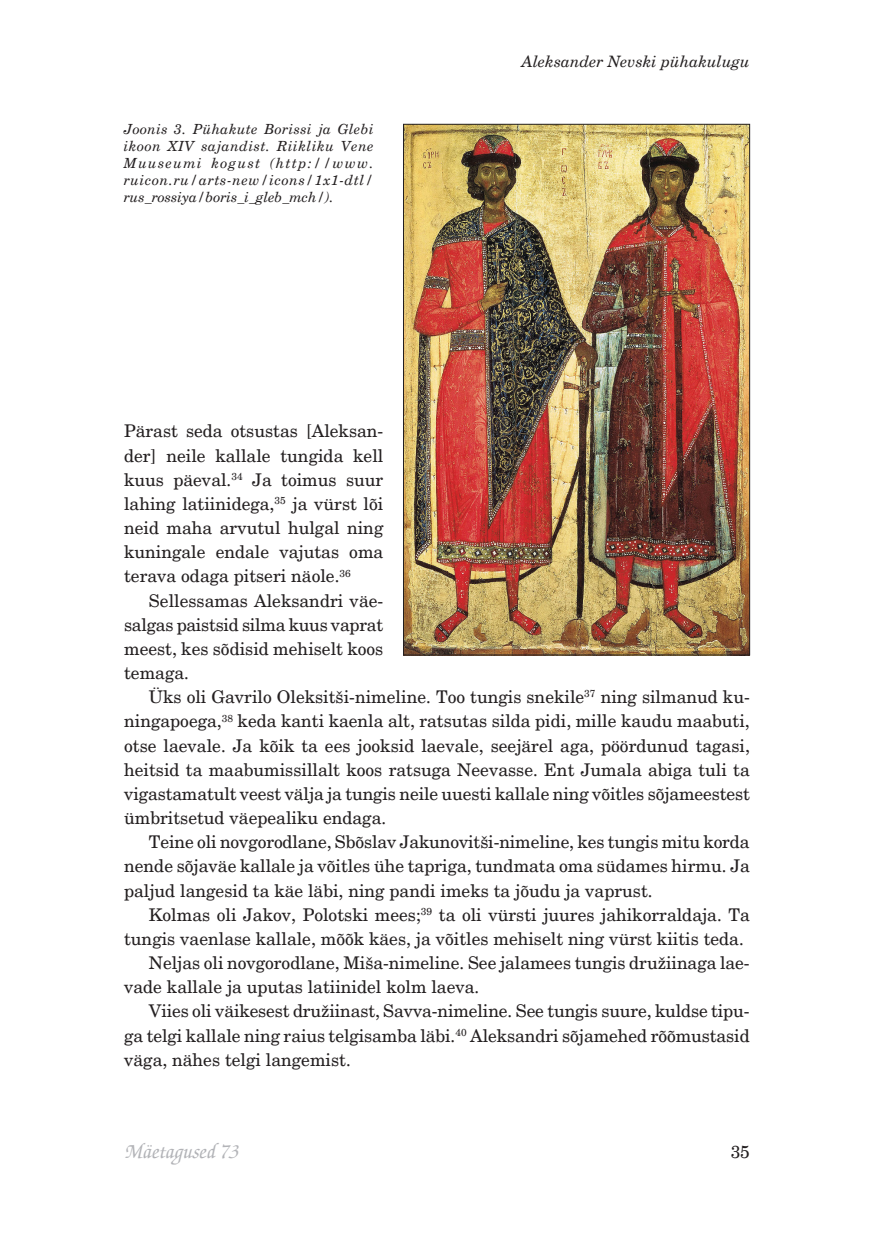
<style>
.page{position:relative;width:874px;height:1241px;background:#fff}
.page>*{position:absolute;margin:0;border:0;box-sizing:border-box;transform-origin:0 0}
.t1{font:italic 500 21px "Zapf Chancery";color:#b2b3b7}
.t2{font:17.5px/24.2px "New Century Schlbk";color:#231f20;text-align:justify}
.t3{font:italic 15.75px "New Century Schlbk";color:#231f20}
.t4{font:italic 14px/16.8px "New Century Schlbk";letter-spacing:.05em;color:#231f20;text-align:justify}
</style>
<div class="page">
<img style="left:405px;top:126px;width:342px;height:527px">
<p class="t4" style="left:124px;top:121px;width:251px">Joonis 3. Pühakute Borissi ja Glebi ikoon XIV sajandist. Riikliku Vene Muuseumi kogust (http://www. ruicon.ru/arts-new/icons/1x1-dtl/ rus_rossiya/boris_i_gleb_mch/).</p>
<p class="t3" style="left:521px;top:52px;width:229px">Aleksander Nevski pühakulugu</p>
<p class="t2" style="left:124px;top:419px;width:261px">Pärast seda otsustas [Aleksan&shy;der] neile kallale tungida kell kuus päeval.<sup>34</sup> Ja toimus suur lahing latiinidega,<sup>35</sup> ja vürst lõi neid maha arvutul hulgal ning kuningale endale vajutas oma terava odaga pitseri näole.<sup>36</sup></p>
<p class="t2" style="left:124px;top:588px;width:261px;text-indent:25px">Sellessamas Aleksandri väe&shy;salgas paistsid silma kuus vaprat meest, kes sõdisid mehiselt koos temaga.</p>
<p class="t2" style="left:124px;top:685px;width:627px;text-indent:25px">Üks oli Gavrilo Oleksitši-nimeline. Too tungis snekile<sup>37</sup> ning silmanud ku&shy;ningapoega,<sup>38</sup> keda kanti kaenla alt, ratsutas silda pidi, mille kaudu maabuti, otse laevale. Ja kõik ta ees jooksid laevale, seejärel aga, pöördunud tagasi, heitsid ta maabumissillalt koos ratsuga Neevasse. Ent Jumala abiga tuli ta vigastamatult veest välja ja tungis neile uuesti kallale ning võitles sõjameestest ümbritsetud väepealiku endaga.</p>
<p class="t2" style="left:124px;top:830px;width:627px;text-indent:25px">Teine oli novgorodlane, Sbõslav Jakunovitši-nimeline, kes tungis mitu korda nende sõjaväe kallale ja võitles ühe tapriga, tundmata oma südames hirmu. Ja paljud langesid ta käe läbi, ning pandi imeks ta jõudu ja vaprust.</p>
<p class="t2" style="left:149px;top:902px;width:602px">Kolmas oli Jakov, Polotski mees;<sup>39</sup> ta oli vürsti juures jahikorraldaja. Ta</p>
<p class="t2" style="left:124px;top:926px;width:621px">tungis vaenlase kallale, mõõk käes, ja võitles mehiselt ning vürst kiitis teda.</p>
<p class="t2" style="left:149px;top:950px;width:602px">Neljas oli novgorodlane, Miša-nimeline. See jalamees tungis družiinaga lae-</p>
<p class="t2" style="left:124px;top:974px;width:356px">vade kallale ja uputas latiinidel kolm laeva.</p>
<p class="t2" style="left:149px;top:999px;width:602px">Viies oli väikesest družiinast, Savva-nimeline. See tungis suure, kuldse tipu-</p>
<p class="t2" style="left:124px;top:1023px;width:627px">ga telgi kallale ning raius telgisamba läbi.<sup>40</sup> Aleksandri sõjamehed rõõmustasid</p>
<p class="t2" style="left:124px;top:1047px;width:228px">väga, nähes telgi langemist.</p>
<p class="t1" style="left:124px;top:1137px;width:115px">Mäetagused 73</p>
<p class="t2" style="left:730px;top:1139px;width:21px">35</p>
</div>
